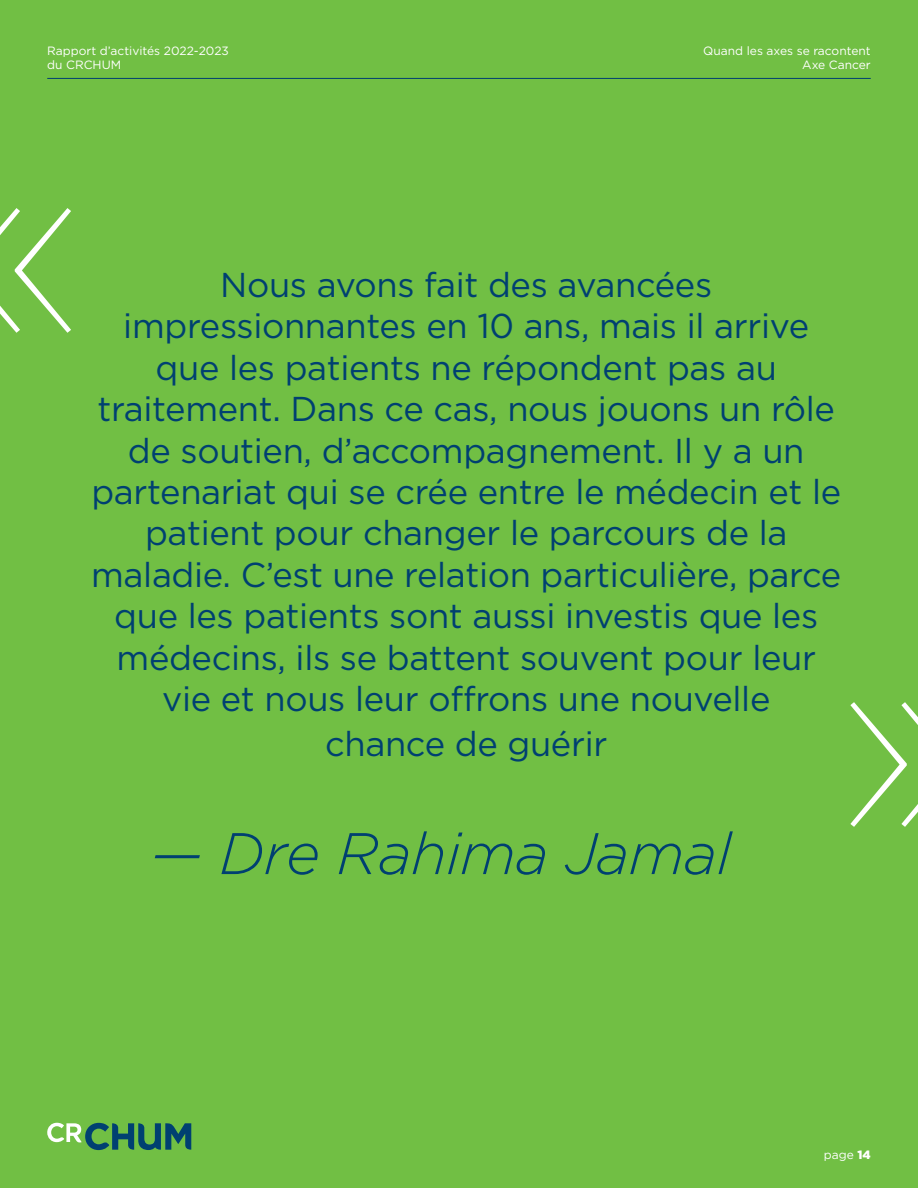
<style>
.page{position:relative;width:918px;height:1188px;background:#fff}
.page>*{position:absolute;margin:0;border:0;box-sizing:border-box;transform-origin:0 0}
.t1{font:100 300px "Gotham";color:#fff}
.t2{font:italic 300 58.5px "Gotham";letter-spacing:-.01em;color:#004071}
.t3{font:34.5px/41.4px "Gotham";letter-spacing:-.01em;color:#004071;text-align:center}
.t4{font:12px/14.4px "Gotham";color:#fff}
.s1{font-weight:900}
</style>
<div class="page">
<div style="left:0;top:0;width:917px;height:1188px;background:#71bf44"></div>
<svg style="left:47px;top:1123px;width:144px;height:27px"></svg>
<hr style="left:47px;top:78px;width:824px;height:1px;background:#004071">
<svg style="left:917px;top:702px;width:1px;height:125px"></svg>
<p class="t4" style="left:47px;top:43px;width:183px">Rapport d’activités 2022-2023 du CRCHUM</p>
<p class="t4" style="left:703px;top:43px;width:169px;text-align:right">Quand les axes se racontent<br>Axe Cancer</p>
<h1 class="t1" style="left:-50px;top:57px;width:140px">«</h1>
<p class="t3" style="left:91px;top:263px;width:752px">Nous avons fait des avancées impressionnantes en 10 ans, mais il arrive que les patients ne répondent pas au traitement. Dans ce cas, nous jouons un rôle de soutien, d’accompagnement. Il y a un partenariat qui se crée entre le médecin et le patient pour changer le parcours de la maladie. C’est une relation particulière, parce que les patients sont aussi investis que les médecins, ils se battent souvent pour leur vie et nous leur offrons une nouvelle</p>
<p class="t3" style="left:325px;top:722px;width:284px">chance de guérir</p>
<h2 class="t2" style="left:150px;top:816px;width:582px">— Dre Rahima Jamal</h2>
<p class="t4" style="left:824px;top:1148px;width:48px">page <span class="s1">14</span></p>
</div>
